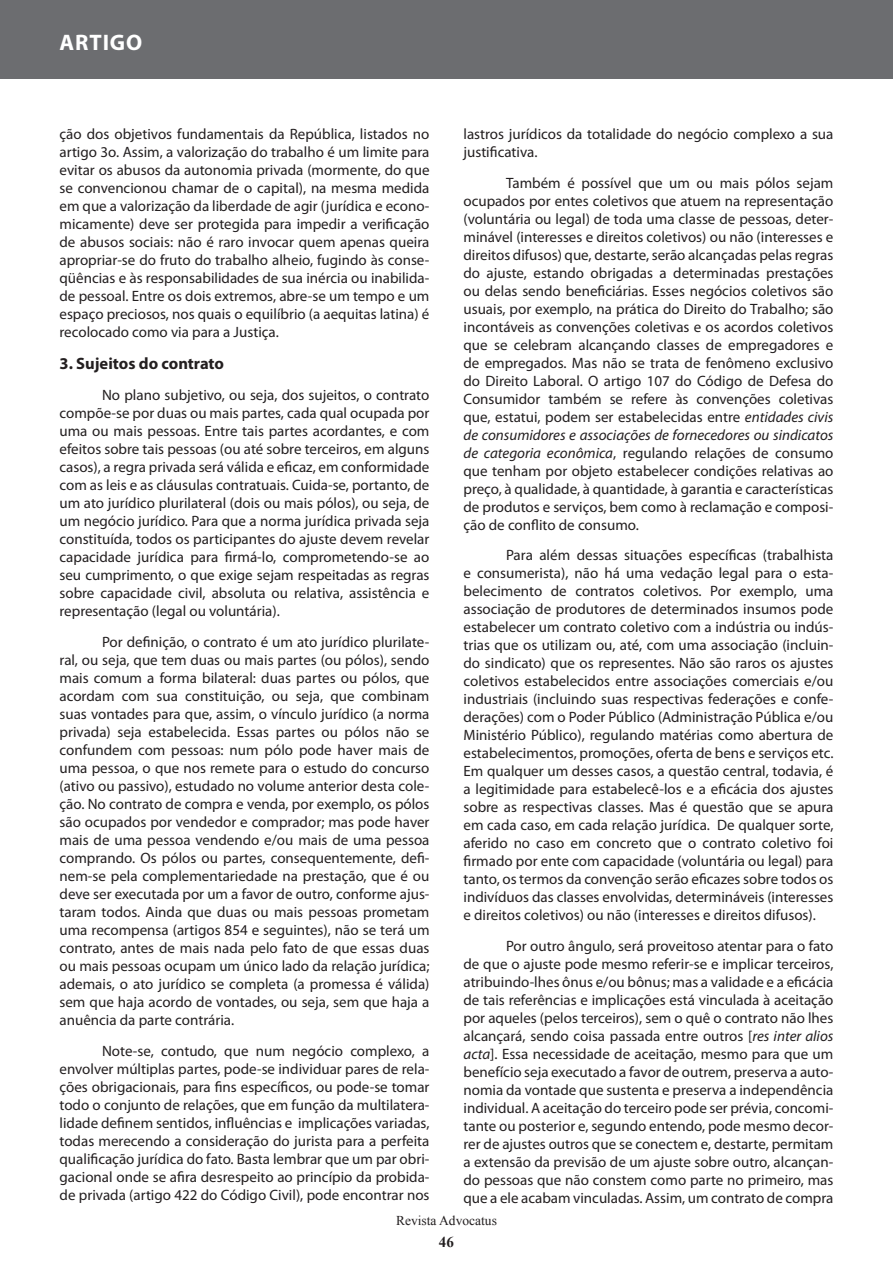
<style>
.page{position:relative;width:893px;height:1263px;background:#fff}
.page>*{position:absolute;margin:0;border:0;box-sizing:border-box;transform-origin:0 0}
.t1{font:700 22.5px "Myriad Pro";letter-spacing:.04em;color:#fff}
.t2{font:700 16.5px "Myriad Pro";color:#231f20}
.t3{font:15px/18px "Myriad Pro";color:#231f20;text-align:justify}
.t4{font:700 15px "Times New Roman";color:#231f20}
.t5{font:13.5px "Times New Roman";color:#231f20}
.s1{font-style:italic}
</style>
<div class="page">
<div style="left:0;top:0;width:893px;height:79px;background:#6c6d70"></div>
<h1 class="t1" style="left:60px;top:28px;width:84px">ARTIGO</h1>
<p class="t3" style="left:60px;top:125px;width:371px">ção dos objetivos fundamentais da República, listados no artigo 3o. Assim, a valorização do trabalho é um limite para evitar os abusos da autonomia privada (mormente, do que se convencionou chamar de o capital), na mesma medida em que a valorização da liberdade de agir (jurídica e econo&shy;micamente) deve ser protegida para impedir a verificação de abusos sociais: não é raro invocar quem apenas queira apropriar-se do fruto do trabalho alheio, fugindo às conse&shy;qüências e às responsabilidades de sua inércia ou inabilida&shy;de pessoal. Entre os dois extremos, abre-se um tempo e um espaço preciosos, nos quais o equilíbrio (a aequitas latina) é recolocado como via para a Justiça.</p>
<p class="t2" style="left:60px;top:353px;width:166px">3. Sujeitos do contrato</p>
<p class="t3" style="left:60px;top:386px;width:371px;text-indent:43px">No plano subjetivo, ou seja, dos sujeitos, o contrato compõe-se por duas ou mais partes, cada qual ocupada por uma ou mais pessoas. Entre tais partes acordantes, e com efeitos sobre tais pessoas (ou até sobre terceiros, em alguns casos), a regra privada será válida e eficaz, em conformidade com as leis e as cláusulas contratuais. Cuida-se, portanto, de um ato jurídico plurilateral (dois ou mais pólos), ou seja, de um negócio jurídico. Para que a norma jurídica privada seja constituída, todos os participantes do ajuste devem revelar capacidade jurídica para firmá-lo, comprometendo-se ao seu cumprimento, o que exige sejam respeitadas as regras sobre capacidade civil, absoluta ou relativa, assistência e representação (legal ou voluntária).</p>
<p class="t3" style="left:60px;top:633px;width:371px;text-indent:43px">Por definição, o contrato é um ato jurídico plurilate&shy;ral, ou seja, que tem duas ou mais partes (ou pólos), sendo mais comum a forma bilateral: duas partes ou pólos, que acordam com sua constituição, ou seja, que combinam suas vontades para que, assim, o vínculo jurídico (a norma privada) seja estabelecida. Essas partes ou pólos não se confundem com pessoas: num pólo pode haver mais de uma pessoa, o que nos remete para o estudo do concurso (ativo ou passivo), estudado no volume anterior desta cole&shy;ção. No contrato de compra e venda, por exemplo, os pólos são ocupados por vendedor e comprador; mas pode haver mais de uma pessoa vendendo e/ou mais de uma pessoa comprando. Os pólos ou partes, consequentemente, defi&shy;nem-se pela complementariedade na prestação, que é ou deve ser executada por um a favor de outro, conforme ajus&shy;taram todos. Ainda que duas ou mais pessoas prometam uma recompensa (artigos 854 e seguintes), não se terá um contrato, antes de mais nada pelo fato de que essas duas ou mais pessoas ocupam um único lado da relação jurídica; ademais, o ato jurídico se completa (a promessa é válida) sem que haja acordo de vontades, ou seja, sem que haja a anuência da parte contrária.</p>
<p class="t3" style="left:60px;top:1041px;width:371px;text-indent:43px">Note-se, contudo, que num negócio complexo, a envolver múltiplas partes, pode-se individuar pares de rela&shy;ções obrigacionais, para fins específicos, ou pode-se tomar todo o conjunto de relações, que em função da multilatera&shy;lidade definem sentidos, influências e implicações variadas, todas merecendo a consideração do jurista para a perfeita qualificação jurídica do fato. Basta lembrar que um par obri&shy;gacional onde se afira desrespeito ao princípio da probida&shy;de privada (artigo 422 do Código Civil), pode encontrar nos</p>
<p class="t3" style="left:463px;top:125px;width:371px">lastros jurídicos da totalidade do negócio complexo a sua justificativa.</p>
<p class="t3" style="left:463px;top:173px;width:371px;text-indent:43px">Também é possível que um ou mais pólos sejam ocupados por entes coletivos que atuem na representação (voluntária ou legal) de toda uma classe de pessoas, deter&shy;minável (interesses e direitos coletivos) ou não (interesses e direitos difusos) que, destarte, serão alcançadas pelas regras do ajuste, estando obrigadas a determinadas prestações ou delas sendo beneficiárias. Esses negócios coletivos são usuais, por exemplo, na prática do Direito do Trabalho; são incontáveis as convenções coletivas e os acordos coletivos que se celebram alcançando classes de empregadores e de empregados. Mas não se trata de fenômeno exclusivo do Direito Laboral. O artigo 107 do Código de Defesa do Consumidor também se refere às convenções coletivas que, estatui, podem ser estabelecidas entre <span class="s1">entidades civis de consumidores e associações de fornecedores ou sindicatos de categoria econômica</span>, regulando relações de consumo que tenham por objeto estabelecer condições relativas ao preço, à qualidade, à quantidade, à garantia e características de produtos e serviços, bem como à reclamação e composi&shy;ção de conflito de consumo.</p>
<p class="t3" style="left:463px;top:546px;width:371px;text-indent:43px">Para além dessas situações específicas (trabalhista e consumerista), não há uma vedação legal para o esta&shy;belecimento de contratos coletivos. Por exemplo, uma associação de produtores de determinados insumos pode estabelecer um contrato coletivo com a indústria ou indús&shy;trias que os utilizam ou, até, com uma associação (incluin&shy;do sindicato) que os representes. Não são raros os ajustes coletivos estabelecidos entre associações comerciais e/ou industriais (incluindo suas respectivas federações e confe&shy;derações) com o Poder Público (Administração Pública e/ou Ministério Público), regulando matérias como abertura de estabelecimentos, promoções, oferta de bens e serviços etc.<br>Em qualquer um desses casos, a questão central, todavia, é a legitimidade para estabelecê-los e a eficácia dos ajustes sobre as respectivas classes. Mas é questão que se apura em cada caso, em cada relação jurídica. De qualquer sorte, aferido no caso em concreto que o contrato coletivo foi firmado por ente com capacidade (voluntária ou legal) para tanto, os termos da convenção serão eficazes sobre todos os indivíduos das classes envolvidas, determináveis (interesses e direitos coletivos) ou não (interesses e direitos difusos).</p>
<p class="t3" style="left:463px;top:937px;width:371px;text-indent:43px">Por outro ângulo, será proveitoso atentar para o fato de que o ajuste pode mesmo referir-se e implicar terceiros, atribuindo-lhes ônus e/ou bônus; mas a validade e a eficácia de tais referências e implicações está vinculada à aceitação por aqueles (pelos terceiros), sem o quê o contrato não lhes alcançará, sendo coisa passada entre outros [<span class="s1">res inter alios acta</span>]. Essa necessidade de aceitação, mesmo para que um benefício seja executado a favor de outrem, preserva a auto&shy;nomia da vontade que sustenta e preserva a independência individual. A aceitação do terceiro pode ser prévia, concomi&shy;tante ou posterior e, segundo entendo, pode mesmo decor&shy;rer de ajustes outros que se conectem e, destarte, permitam a extensão da previsão de um ajuste sobre outro, alcançan&shy;do pessoas que não constem como parte no primeiro, mas que a ele acabam vinculadas. Assim, um contrato de compra</p>
<p class="t5" style="left:396px;top:1211px;width:102px">Revista Advocatus</p>
<p class="t4" style="left:439px;top:1231px;width:16px">46</p>
</div>
